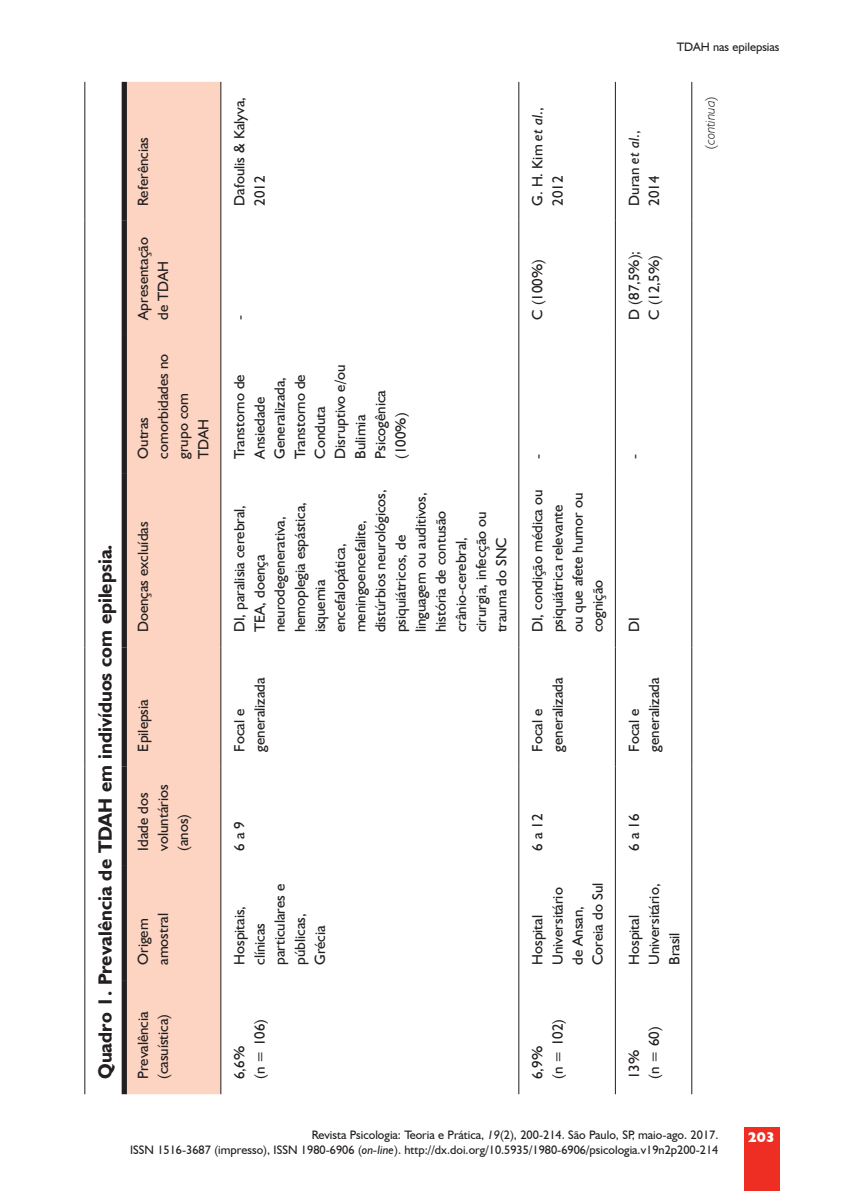
<style>
.page{position:relative;width:844px;height:1191px;background:#fff}
.page>*{position:absolute;margin:0;border:0;box-sizing:border-box;transform-origin:0 0}
.Titulo_Tabela_Quadro{font:700 19.25px "Humanist 521 BT";color:#231f20}
.Miolo_tabela{font:14.88px/20.1px "Humanist 521 BT";color:#231f20}
.continua{font:italic 300 14px "Humanist 521 BT";color:#231f20}
.t1{font:800 14px "Humanist 521 BT";color:#fff}
.t2{font:12.25px "Humanist 521 BT";color:#231f20}
.s1{font-style:italic}
.s2{font-style:normal}
</style>
<div class="page">
<div style="left:743px;top:1127px;width:36px;height:64px;background:#ee2e22"></div>
<div style="left:127px;top:82px;width:93px;height:1012px;background:#fcd4c1"></div>
<hr style="left:84px;top:980px;width:1px;height:114px;background:#231f20">
<hr style="left:84px;top:866px;width:1px;height:114px;background:#231f20">
<hr style="left:84px;top:766px;width:1px;height:100px;background:#231f20">
<hr style="left:84px;top:647px;width:1px;height:119px;background:#231f20">
<hr style="left:84px;top:474px;width:1px;height:173px;background:#231f20">
<hr style="left:84px;top:335px;width:1px;height:139px;background:#231f20">
<hr style="left:84px;top:221px;width:1px;height:114px;background:#231f20">
<hr style="left:84px;top:82px;width:1px;height:139px;background:#231f20">
<hr style="left:220px;top:980px;width:1px;height:114px;background:#231f20">
<hr style="left:220px;top:866px;width:1px;height:114px;background:#231f20">
<hr style="left:220px;top:766px;width:1px;height:100px;background:#231f20">
<hr style="left:220px;top:647px;width:1px;height:119px;background:#231f20">
<hr style="left:220px;top:474px;width:1px;height:173px;background:#231f20">
<hr style="left:220px;top:335px;width:1px;height:139px;background:#231f20">
<hr style="left:220px;top:221px;width:1px;height:114px;background:#231f20">
<hr style="left:220px;top:82px;width:1px;height:139px;background:#231f20">
<hr style="left:518px;top:980px;width:1px;height:114px;background:#231f20">
<hr style="left:518px;top:866px;width:1px;height:114px;background:#231f20">
<hr style="left:518px;top:766px;width:1px;height:100px;background:#231f20">
<hr style="left:518px;top:647px;width:1px;height:119px;background:#231f20">
<hr style="left:518px;top:474px;width:1px;height:173px;background:#231f20">
<hr style="left:518px;top:335px;width:1px;height:139px;background:#231f20">
<hr style="left:518px;top:221px;width:1px;height:114px;background:#231f20">
<hr style="left:518px;top:82px;width:1px;height:139px;background:#231f20">
<hr style="left:614px;top:980px;width:1px;height:114px;background:#231f20">
<hr style="left:614px;top:866px;width:1px;height:114px;background:#231f20">
<hr style="left:614px;top:766px;width:1px;height:100px;background:#231f20">
<hr style="left:614px;top:647px;width:1px;height:119px;background:#231f20">
<hr style="left:614px;top:474px;width:1px;height:173px;background:#231f20">
<hr style="left:614px;top:335px;width:1px;height:139px;background:#231f20">
<hr style="left:614px;top:221px;width:1px;height:114px;background:#231f20">
<hr style="left:614px;top:82px;width:1px;height:139px;background:#231f20">
<div style="left:122px;top:980px;width:5px;height:114px;background:#231f20"></div>
<div style="left:122px;top:866px;width:5px;height:114px;background:#231f20"></div>
<div style="left:122px;top:766px;width:5px;height:100px;background:#231f20"></div>
<div style="left:122px;top:647px;width:5px;height:119px;background:#231f20"></div>
<div style="left:122px;top:474px;width:5px;height:173px;background:#231f20"></div>
<div style="left:122px;top:335px;width:5px;height:139px;background:#231f20"></div>
<div style="left:122px;top:221px;width:5px;height:114px;background:#231f20"></div>
<div style="left:122px;top:82px;width:5px;height:139px;background:#231f20"></div>
<hr style="left:691px;top:980px;width:1px;height:114px;background:#231f20">
<hr style="left:691px;top:866px;width:1px;height:114px;background:#231f20">
<hr style="left:691px;top:766px;width:1px;height:100px;background:#231f20">
<hr style="left:691px;top:647px;width:1px;height:119px;background:#231f20">
<hr style="left:691px;top:474px;width:1px;height:173px;background:#231f20">
<hr style="left:691px;top:335px;width:1px;height:139px;background:#231f20">
<hr style="left:691px;top:221px;width:1px;height:114px;background:#231f20">
<hr style="left:691px;top:82px;width:1px;height:139px;background:#231f20">
<p class="Miolo_tabela" style="left:132px;top:206px;width:70px;rotate:-90deg">Referências</p>
<p class="Miolo_tabela" style="left:132px;top:320px;width:84px;rotate:-90deg">Apresentação de TDAH</p>
<p class="Miolo_tabela" style="left:132px;top:459px;width:106px;rotate:-90deg">Outras comorbidades no grupo com<br>TDAH</p>
<p class="Titulo_Tabela_Quadro" style="left:93px;top:1079px;width:536px;rotate:-90deg">Quadro 1. Prevalência de TDAH em indivíduos com epilepsia.</p>
<p class="Miolo_tabela" style="left:132px;top:632px;width:112px;rotate:-90deg">Doenças excluídas</p>
<p class="Miolo_tabela" style="left:132px;top:751px;width:54px;rotate:-90deg">Epilepsia</p>
<p class="Miolo_tabela" style="left:132px;top:850px;width:68px;rotate:-90deg">Idade dos voluntários (anos)</p>
<p class="Miolo_tabela" style="left:132px;top:965px;width:53px;rotate:-90deg">Origem amostral</p>
<p class="Miolo_tabela" style="left:132px;top:1079px;width:69px;rotate:-90deg">Prevalência (casuística)</p>
<p class="Miolo_tabela" style="left:229px;top:206px;width:110px;rotate:-90deg">Dafoulis &amp; Kalyva,<br>2012</p>
<p class="Miolo_tabela" style="left:229px;top:320px;width:7px;rotate:-90deg">-</p>
<p class="Miolo_tabela" style="left:229px;top:459px;width:95px;rotate:-90deg">Transtorno de<br>Ansiedade<br>Generalizada,<br>Transtorno de<br>Conduta<br>Disruptivo e/ou<br>Bulimia<br>Psicogênica (100%)</p>
<p class="Miolo_tabela" style="left:229px;top:632px;width:145px;rotate:-90deg">DI, paralisia cerebral,<br>TEA, doença neurodegenerativa, hemoplegia espástica, isquemia encefalopática, meningoencefalite, distúrbios neurológicos, psiquiátricos, de linguagem ou auditivos, história de contusão crânio-cerebral, cirurgia, infecção ou trauma do SNC</p>
<p class="Miolo_tabela" style="left:229px;top:751px;width:76px;rotate:-90deg">Focal e generalizada</p>
<p class="Miolo_tabela" style="left:229px;top:850px;width:31px;rotate:-90deg">6 a 9</p>
<p class="Miolo_tabela" style="left:229px;top:965px;width:82px;rotate:-90deg">Hospitais, clínicas particulares e públicas,<br>Grécia</p>
<p class="Miolo_tabela" style="left:229px;top:1079px;width:61px;rotate:-90deg">6,6%<br>(n = 106)</p>
<p class="Miolo_tabela" style="left:527px;top:206px;width:100px;rotate:-90deg">G. H. Kim <span class="s1">et al</span>.,<br>2012</p>
<p class="Miolo_tabela" style="left:527px;top:320px;width:62px;rotate:-90deg">C (100%)</p>
<p class="Miolo_tabela" style="left:623px;top:206px;width:77px;rotate:-90deg">Duran <span class="s1">et al</span>.,<br>2014</p>
<p class="t2" style="left:676px;top:40px;width:104px">TDAH nas epilepsias</p>
<p class="continua" style="left:701px;top:149px;width:53px;rotate:-90deg"><span class="s2">(</span>continua<span class="s2">)</span></p>
<p class="Miolo_tabela" style="left:623px;top:320px;width:70px;rotate:-90deg">D (87,5%);</p>
<p class="Miolo_tabela" style="left:643px;top:320px;width:66px;rotate:-90deg">C (12,5%)</p>
<p class="Miolo_tabela" style="left:527px;top:459px;width:7px;rotate:-90deg">-</p>
<p class="Miolo_tabela" style="left:527px;top:632px;width:144px;rotate:-90deg">DI, condição médica ou psiquiátrica relevante ou que afete humor ou cognição</p>
<p class="Miolo_tabela" style="left:527px;top:751px;width:76px;rotate:-90deg">Focal e generalizada</p>
<p class="Miolo_tabela" style="left:623px;top:459px;width:7px;rotate:-90deg">-</p>
<p class="Miolo_tabela" style="left:623px;top:632px;width:16px;rotate:-90deg">DI</p>
<p class="Miolo_tabela" style="left:623px;top:751px;width:76px;rotate:-90deg">Focal e generalizada</p>
<p class="Miolo_tabela" style="left:527px;top:850px;width:39px;rotate:-90deg">6 a 12</p>
<p class="Miolo_tabela" style="left:527px;top:965px;width:84px;rotate:-90deg">Hospital<br>Universitário de Ansan,<br>Coreia do Sul</p>
<p class="Miolo_tabela" style="left:527px;top:1079px;width:61px;rotate:-90deg">6,9%<br>(n = 102)</p>
<p class="Miolo_tabela" style="left:623px;top:850px;width:39px;rotate:-90deg">6 a 16</p>
<p class="Miolo_tabela" style="left:623px;top:965px;width:83px;rotate:-90deg">Hospital<br>Universitário,<br>Brasil</p>
<p class="Miolo_tabela" style="left:623px;top:1079px;width:54px;rotate:-90deg">13%<br>(n = 60)</p>
<p class="t2" style="left:312px;top:1127px;width:408px">Revista Psicologia: Teoria e Prática, <span class="s1">19</span>(2), 200-214. São Paulo, SP, maio-ago. 2017.</p>
<p class="t1" style="left:747px;top:1128px;width:29px">203</p>
<p class="t2" style="left:130px;top:1142px;width:589px">ISSN 1516-3687 (impresso), ISSN 1980-6906 (<span class="s1">on-line</span>). http://dx.doi.org/10.5935/1980-6906/psicologia.v19n2p200-214</p>
</div>
